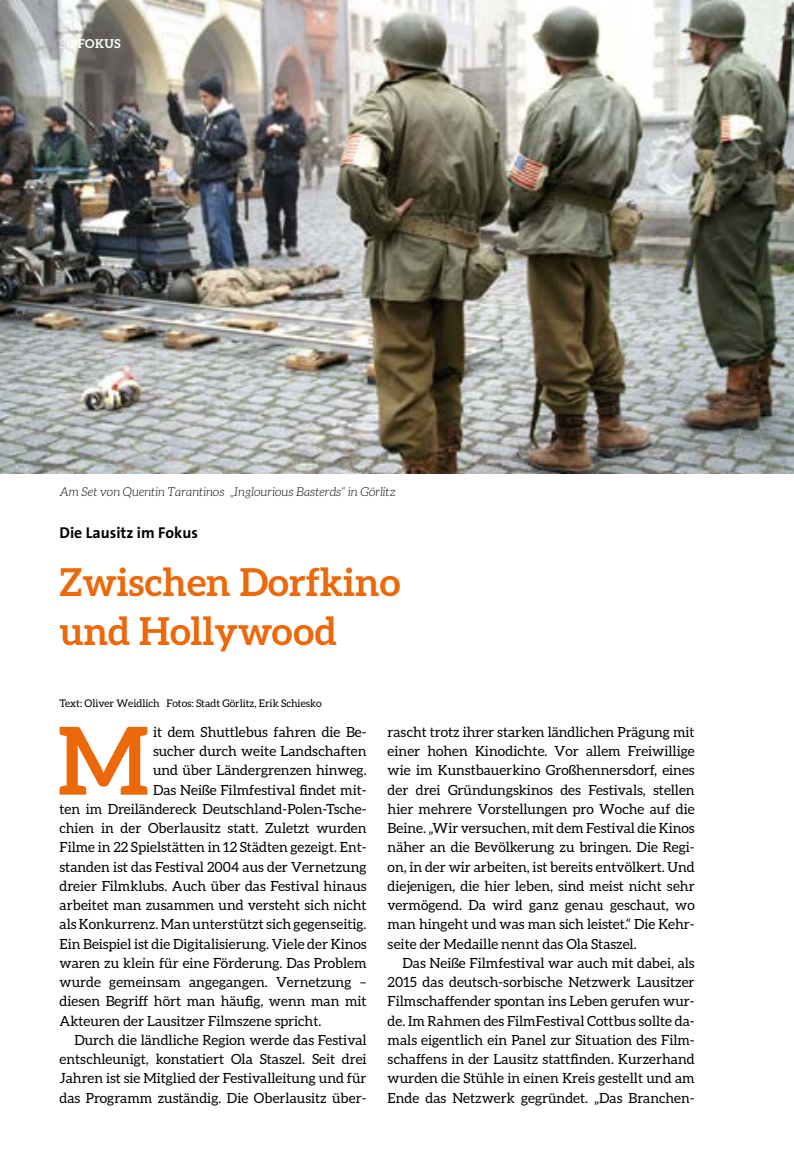
<style>
.page{position:relative;width:794px;height:1166px;background:#fff}
.page>*{position:absolute;margin:0;border:0;box-sizing:border-box;transform-origin:0 0}
.t1{font:700 93.8px "Aleo";color:#eb690b}
.t2{font:700 38.5px/49px "Aleo";color:#eb690b}
.t3{font:700 15.75px "The Sans";color:#000}
.t4{font:14px/19.2px "Aleo";color:#000;text-align:justify}
.t5{font:italic 300 12.25px "Aleo";color:#000}
.t6{font:700 12.25px "Aleo";letter-spacing:.03em;color:#fff}
.t7{font:10.5px "Aleo";color:#000}
.s1{font-weight:300}
</style>
<div class="page">
<img style="left:0;top:0;width:794px;height:473px">
<p class="t6" style="left:60px;top:37px;width:62px"><span class="s1">30</span> FOKUS</p>
<p class="t5" style="left:60px;top:485px;width:337px">Am Set von Quentin Tarantinos „Inglourious Basterds“ in Görlitz</p>
<p class="t3" style="left:60px;top:519px;width:140px">Die Lausitz im Fokus</p>
<h2 class="t2" style="left:60px;top:557px;width:342px">Zwischen Dorfkino und Hollywood</h2>
<p class="t7" style="left:60px;top:697px;width:263px">Text: Oliver Weidlich Fotos: Stadt Görlitz, Erik Schiesko</p>
<h1 class="t1" style="left:58px;top:707px;width:93px">M</h1>
<p class="t4" style="left:153px;top:722px;width:215px">it dem Shuttlebus fahren die Be-</p>
<p class="t4" style="left:153px;top:741px;width:215px">sucher durch weite Landschaften</p>
<p class="t4" style="left:153px;top:760px;width:215px">und über Ländergrenzen hinweg.</p>
<p class="t4" style="left:153px;top:780px;width:215px">Das Neiße Filmfestival findet mit-</p>
<p class="t4" style="left:60px;top:799px;width:308px">ten im Dreiländereck Deutschland-Polen-Tsche-</p>
<p class="t4" style="left:60px;top:818px;width:308px">chien in der Oberlausitz statt. Zuletzt wurden</p>
<p class="t4" style="left:60px;top:837px;width:308px">Filme in 22 Spielstätten in 12 Städten gezeigt. Ent-</p>
<p class="t4" style="left:60px;top:857px;width:308px">standen ist das Festival 2004 aus der Vernetzung</p>
<p class="t4" style="left:60px;top:876px;width:308px">dreier Filmklubs. Auch über das Festival hinaus</p>
<p class="t4" style="left:60px;top:895px;width:308px">arbeitet man zusammen und versteht sich nicht</p>
<p class="t4" style="left:60px;top:914px;width:308px">als Konkurrenz. Man unterstützt sich gegenseitig.</p>
<p class="t4" style="left:60px;top:934px;width:308px">Ein Beispiel ist die Digitalisierung. Viele der Kinos</p>
<p class="t4" style="left:60px;top:953px;width:308px">waren zu klein für eine Förderung. Das Problem</p>
<p class="t4" style="left:60px;top:972px;width:308px">wurde gemeinsam angegangen. Vernetzung –</p>
<p class="t4" style="left:60px;top:991px;width:308px">diesen Begriff hört man häufig, wenn man mit</p>
<p class="t4" style="left:60px;top:1011px;width:263px">Akteuren der Lausitzer Filmszene spricht.</p>
<p class="t4" style="left:74px;top:1030px;width:294px">Durch die ländliche Region werde das Festival</p>
<p class="t4" style="left:60px;top:1049px;width:308px">entschleunigt, konstatiert Ola Staszel. Seit drei</p>
<p class="t4" style="left:60px;top:1068px;width:308px">Jahren ist sie Mitglied der Festivalleitung und für</p>
<p class="t4" style="left:60px;top:1088px;width:308px">das Programm zuständig. Die Oberlausitz über-</p>
<p class="t4" style="left:388px;top:722px;width:308px">rascht trotz ihrer starken ländlichen Prägung mit einer hohen Kinodichte. Vor allem Freiwillige wie im Kunstbauerkino Großhennersdorf, eines der drei Gründungskinos des Festivals, stellen hier mehrere Vorstellungen pro Woche auf die Beine. „Wir versuchen, mit dem Festival die Kinos näher an die Bevölkerung zu bringen. Die Regi&shy;on, in der wir arbeiten, ist bereits entvölkert. Und diejenigen, die hier leben, sind meist nicht sehr vermögend. Da wird ganz genau geschaut, wo man hingeht und was man sich leistet.“ Die Kehr&shy;seite der Medaille nennt das Ola Staszel.</p>
<p class="t4" style="left:388px;top:953px;width:308px;text-indent:15px">Das Neiße Filmfestival war auch mit dabei, als 2015 das deutsch-sorbische Netzwerk Lausitzer Filmschaffender spontan ins Leben gerufen wur&shy;de. Im Rahmen des FilmFestival Cottbus sollte da&shy;mals eigentlich ein Panel zur Situation des Film&shy;schaffens in der Lausitz stattfinden. Kurzerhand wurden die Stühle in einen Kreis gestellt und am Ende das Netzwerk gegründet. „Das Branchen-</p>
</div>
